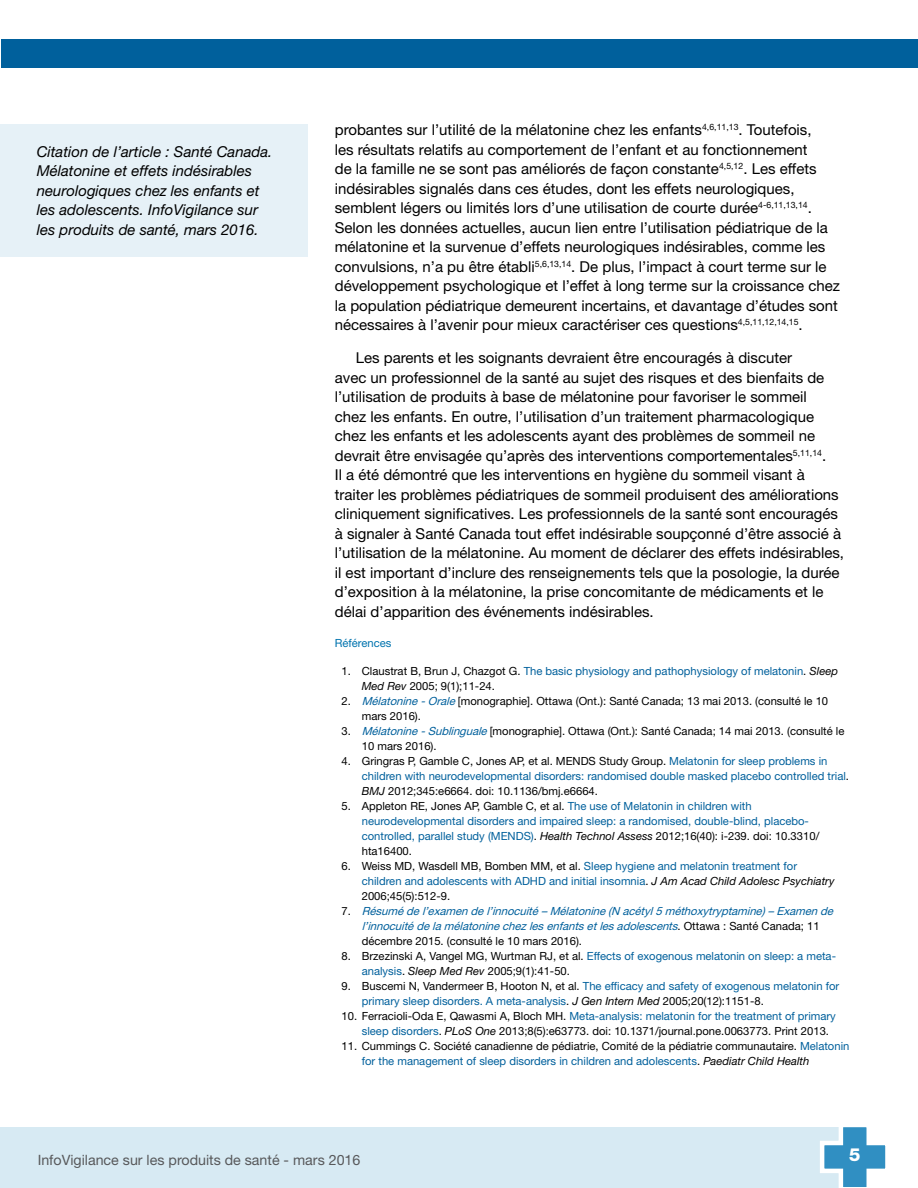
<style>
.page{position:relative;width:918px;height:1188px;background:#fff}
.page>*{position:absolute;margin:0;border:0;box-sizing:border-box;transform-origin:0 0}
.t1{font:800 18px "Helvetica Neue LT Std";color:#fff}
.Text_-_Body{font:15px/19.5px "Helvetica Neue LT Std";color:#000}
.Text_-_Body-2{font:italic 15px/19.5px "Helvetica Neue LT Std";color:#000}
.t2{font:14.25px "Helvetica Neue LT Std";color:#58595b}
.t3{font:11.25px/15px "Helvetica Neue LT Std";color:#00609c}
.t4{font:11.25px/15px "Helvetica Neue LT Std";color:#000}
.t5{font:italic 11.25px/15px "Helvetica Neue LT Std";color:#00609c}
.Reference_Title{font:11.25px "Helvetica Neue LT Std";color:#0073ae}
.s1{color:#000}
.s2{font-style:italic;color:#000}
.s3{font-style:italic;color:#00609c}
.s4{font-style:normal;color:#000}
.s5{color:#00609c}
.s6{font-style:italic}
</style>
<div class="page">
<div style="left:1px;top:1127px;width:854px;height:61px;background:#d7eaf3"></div>
<hr style="left:0;top:1127px;width:1px;height:61px;background:#d7eaf3">
<svg style="left:820px;top:1127px;width:66px;height:61px"></svg>
<div style="left:1px;top:39px;width:917px;height:29px;background:#00609c"></div>
<div style="left:0;top:124px;width:307px;height:132px;background:#e6f1f7"></div>
<p class="Text_-_Body-2" style="left:37px;top:141px;width:237px">Citation de l’article : Santé Canada.<br>Mélatonine et effets indésirables neurologiques chez les enfants et les adolescents. InfoVigilance sur les produits de santé, mars 2016.</p>
<p class="Text_-_Body" style="left:335px;top:120px;width:507px">probantes sur l’utilité de la mélatonine chez les enfants<sup>4,6,11,13</sup>. Toutefois,<br>les résultats relatifs au comportement de l’enfant et au fonctionnement<br>de la famille ne se sont pas améliorés de façon constante<sup>4,5,12</sup>. Les effets indésirables signalés dans ces études, dont les effets neurologiques, semblent légers ou limités lors d’une utilisation de courte durée<sup>4-6,11,13,14</sup>.<br>Selon les données actuelles, aucun lien entre l’utilisation pédiatrique de la mélatonine et la survenue d’effets neurologiques indésirables, comme les convulsions, n’a pu être établi<sup>5,6,13,14</sup>. De plus, l’impact à court terme sur le développement psychologique et l’effet à long terme sur la croissance chez la population pédiatrique demeurent incertains, et davantage d’études sont nécessaires à l’avenir pour mieux caractériser ces questions<sup>4,5,11,12,14,15</sup>.</p>
<p class="Text_-_Body" style="left:335px;top:348px;width:511px;text-indent:21px">Les parents et les soignants devraient être encouragés à discuter<br>avec un professionnel de la santé au sujet des risques et des bienfaits de l’utilisation de produits à base de mélatonine pour favoriser le sommeil<br>chez les enfants. En outre, l’utilisation d’un traitement pharmacologique chez les enfants et les adolescents ayant des problèmes de sommeil ne devrait être envisagée qu’après des interventions comportementales<sup>5,11,14</sup>.<br>Il a été démontré que les interventions en hygiène du sommeil visant à traiter les problèmes pédiatriques de sommeil produisent des améliorations cliniquement significatives. Les professionnels de la santé sont encouragés à signaler à Santé Canada tout effet indésirable soupçonné d’être associé à l’utilisation de la mélatonine. Au moment de déclarer des effets indésirables, il est important d’inclure des renseignements tels que la posologie, la durée d’exposition à la mélatonine, la prise concomitante de médicaments et le délai d’apparition des événements indésirables.</p>
<p class="Reference_Title" style="left:335px;top:636px;width:58px">Références</p>
<p class="t3" style="left:362px;top:664px;width:478px;text-indent:-20px"><span class="s1">1. Claustrat B, Brun J, Chazgot G.</span> The basic physiology and pathophysiology of melatonin<span class="s1">.</span> <span class="s2">Sleep<br>Med Rev</span> <span class="s1">2005; 9(1);11-24.</span></p>
<p class="t4" style="left:362px;top:694px;width:468px;text-indent:-20px">2. <span class="s3">Mélatonine-Orale</span>[monographie]. Ottawa (Ont.): Santé Canada; 13 mai 2013. (consulté le 10 mars 2016).</p>
<p class="t4" style="left:362px;top:724px;width:484px;text-indent:-20px">3. <span class="s3">Mélatonine-Sublinguale</span>[monographie]. Ottawa (Ont.): Santé Canada; 14 mai 2013. (consulté le<br>10 mars 2016).</p>
<p class="t3" style="left:362px;top:754px;width:489px;text-indent:-20px"><span class="s1">4. Gringras P, Gamble C, Jones AP, et al. MENDS Study Group.</span> Melatonin for sleep problems in children with neurodevelopmental disorders: randomised double masked placebo controlled trial<span class="s1">.<br></span><span class="s2">BMJ</span> <span class="s1">2012;345:e6664. doi: 10.1136/bmj.e6664.</span></p>
<p class="t3" style="left:362px;top:799px;width:459px;text-indent:-20px"><span class="s1">5. Appleton RE, Jones AP, Gamble C, et al.</span> The use of Melatonin in children with neurodevelopmental disorders and impaired sleep: a randomised, double-blind, placebo&shy;controlled, parallel study (MENDS)<span class="s1">.</span> <span class="s2">Health Technol Assess</span> <span class="s1">2012;16(40): i-239. doi: 10.3310/ hta16400.</span></p>
<p class="t3" style="left:362px;top:859px;width:474px;text-indent:-20px"><span class="s1">6. Weiss MD, Wasdell MB, Bomben MM, et al.</span> Sleep hygiene and melatonin treatment for children and adolescents with ADHD and initial insomnia<span class="s1">.</span> <span class="s2">J Am Acad Child Adolesc Psychiatry<br></span><span class="s1">2006;45(5):512-9.</span></p>
<p class="t5" style="left:362px;top:904px;width:476px;text-indent:-20px"><span class="s4">7 .</span> Résumédel’examendel’innocuité–Mélatonine(N acétyl5méthoxytryptamine) –Examende l’innocuitédelamélatoninechezlesenfantsetlesadolescents<span class="s4">. O t t a w a : S a n t é C a n a d a ; 1 1 décembre 2015. (consulté le 10 mars 2016).</span></p>
<p class="t4" style="left:362px;top:949px;width:476px;text-indent:-20px">8. Brzezinski A, Vangel MG, Wurtman RJ, et al. <span class="s5">Effects of exogenous melatonin on sleep: a meta&shy;analysis</span>. <span class="s6">Sleep Med Rev</span> 2005;9(1):41-50.</p>
<p class="t3" style="left:362px;top:979px;width:479px;text-indent:-20px"><span class="s1">9. Buscemi N, Vandermeer B, Hooton N, et al.</span> The efficacy and safety of exogenous melatonin for primary sleep disorders. A meta-analysis<span class="s1">.</span> <span class="s2">J Gen Intern Med</span> <span class="s1">2005;20(12):1151-8.</span></p>
<p class="t4" style="left:362px;top:1009px;width:476px;text-indent:-20px">10. Ferracioli-Oda E, Qawasmi A, Bloch MH. <span class="s5">Meta-analysis: melatonin for the treatment of primary sleep disorders</span>. <span class="s6">PLoS One</span> 2013;8(5):e63773. doi: 10.1371/journal.pone.0063773. Print 2013.</p>
<p class="t4" style="left:362px;top:1039px;width:489px;text-indent:-20px">11. Cummings C. Société canadienne de pédiatrie, Comité de la pédiatrie communautaire. <span class="s5">Melatonin for the management of sleep disorders in children and adolescents</span>. <span class="s6">Paediatr Child Health</span></p>
<p class="t2" style="left:38px;top:1152px;width:324px">InfoVigilance sur les produits de santé - mars 2016</p>
<p class="t1" style="left:849px;top:1144px;width:13px">5</p>
</div>
